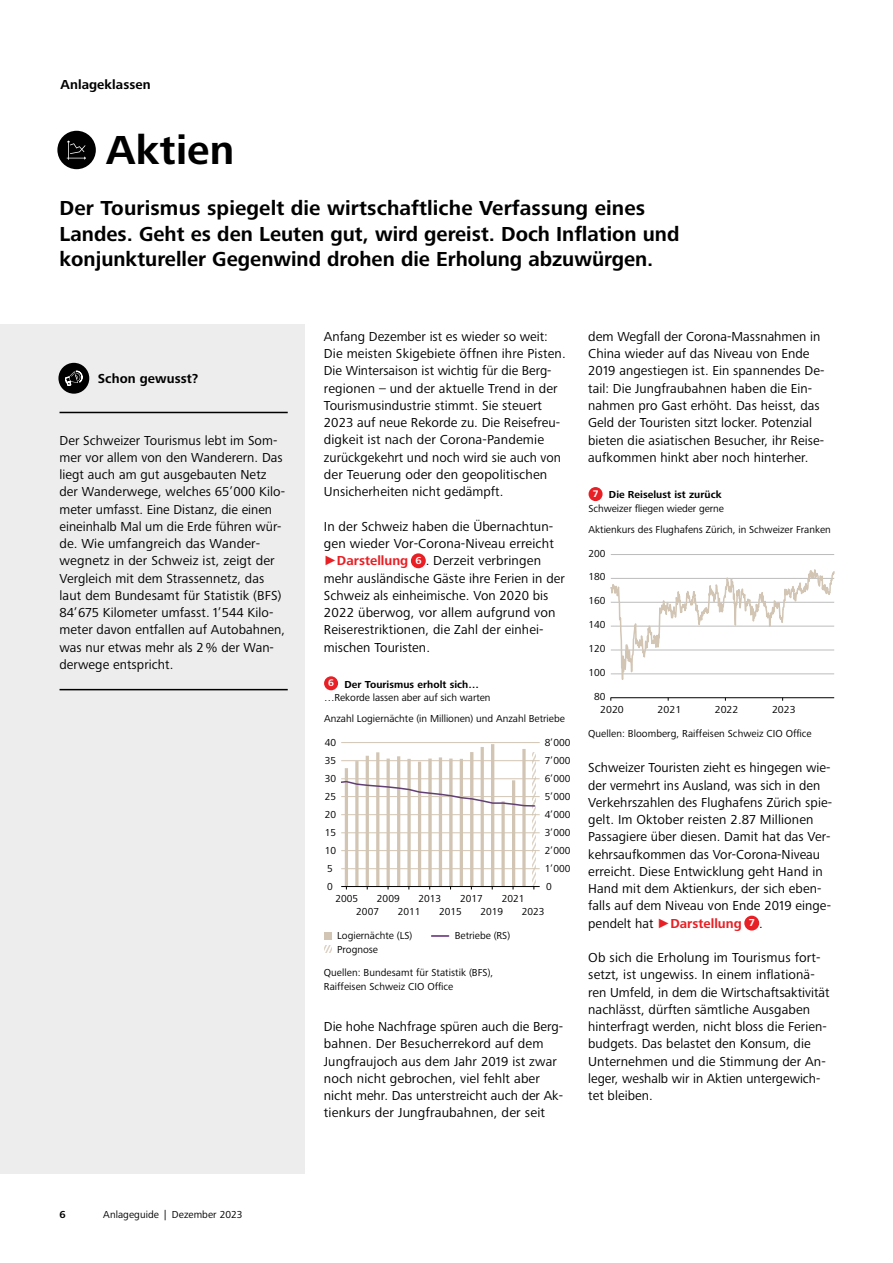
<style>
.page{position:relative;width:893px;height:1263px;background:#fff}
.page>*{position:absolute;margin:0;border:0;box-sizing:border-box;transform-origin:0 0}
.t1{font:700 42px "Frutiger Next LTW1 G";letter-spacing:.005em;color:#000}
.t2{font:700 21px/25.5px "Frutiger Next LTW1 G";color:#000}
.t3{font:13.5px/17.2px "Frutiger Next LTW1 G";letter-spacing:.005em;color:#000}
.t4{font:700 13.5px "Frutiger Next LTW1 G";letter-spacing:.005em;color:#000}
.t5{font:10.5px/13.5px "Frutiger Next LTW1 G";color:#000}
.t6{font:10.5px/13.4px "Frutiger Next LTW1 G";color:#020202}
.t7{font:10.5px "Frutiger Next LTW1 G";color:#020202;scale:1.04 1}
.t8{font:700 10.5px "Frutiger Next LTW1 G";color:#000}
.s1{font-family:"Arial";color:#e82025}
.s2{font-weight:700;color:#e82025}
.s3{font-weight:700;font-size:10.5px;color:#fff}
.s4{font-weight:700;font-size:9.9px;color:#fff}
.s5{font-weight:700}
</style>
<div class="page">
<div style="left:0;top:324px;width:305px;height:850px;background:#ededed"></div>
<div style="left:58px;top:363px;width:31px;height:31px;background:#000;border-radius:50%"></div>
<svg style="left:65px;top:371px;width:17px;height:15px"></svg>
<hr style="left:60px;top:412px;width:228px;height:1px;background:#000">
<div style="left:411px;top:553px;width:15px;height:15px;background:#e82025;border-radius:50%"></div>
<div style="left:744px;top:916px;width:15px;height:14px;background:#e82025;border-radius:50%"></div>
<div style="left:57px;top:131px;width:39px;height:38px;background:#000;border-radius:50%"></div>
<svg style="left:67px;top:141px;width:19px;height:19px"></svg>
<hr style="left:60px;top:689px;width:228px;height:1px;background:#000">
<div style="left:324px;top:676px;width:14px;height:14px;background:#e82025;border-radius:50%"></div>
<svg style="left:324px;top:945px;width:8px;height:8px"></svg>
<div style="left:324px;top:932px;width:8px;height:7px;background:#d2c5b4"></div>
<svg style="left:341px;top:742px;width:199px;height:195px"></svg>
<div style="left:589px;top:487px;width:14px;height:14px;background:#e82025;border-radius:50%"></div>
<svg style="left:611px;top:554px;width:223px;height:147px"></svg>
<p class="t4" style="left:61px;top:77px;width:92px">Anlageklassen</p>
<h1 class="t1" style="left:106px;top:126px;width:130px">Aktien</h1>
<h2 class="t2" style="left:60px;top:196px;width:621px">Der Tourismus spiegelt die wirtschaftliche Verfassung eines<br>Landes. Geht es den Leuten gut, wird gereist. Doch Inflation und konjunktureller Gegenwind drohen die Erholung abzuwürgen.</h2>
<p class="t4" style="left:98px;top:371px;width:102px">Schon gewusst?</p>
<p class="t3" style="left:60px;top:432px;width:227px">Der Schweizer Tourismus lebt im Som&shy;mer vor allem von den Wanderern. Das liegt auch am gut ausgebauten Netz der Wanderwege, welches 65’000 Kilo&shy;meter umfasst. Eine Distanz, die einen eineinhalb Mal um die Erde führen wür&shy;de. Wie umfangreich das Wander&shy;wegnetz in der Schweiz ist, zeigt der Vergleich mit dem Strassennetz, das laut dem Bundesamt für Statistik (BFS)<br>84’675 Kilometer umfasst. 1’544 Kilo&shy;meter davon entfallen auf Autobahnen, was nur etwas mehr als 2% der Wan&shy;derwege entspricht.</p>
<p class="t8" style="left:60px;top:1209px;width:8px">6</p>
<p class="t5" style="left:103px;top:1208px;width:141px">Anlageguide | Dezember 2023</p>
<p class="t3" style="left:324px;top:328px;width:243px">Anfang Dezember ist es wieder so weit:<br>Die meisten Skigebiete öffnen ihre Pisten.<br>Die Wintersaison ist wichtig für die Berg&shy;regionen – und der aktuelle Trend in der Tourismusindustrie stimmt. Sie steuert 2023 auf neue Rekorde zu. Die Reisefreu&shy;digkeit ist nach der Corona-Pandemie zurückgekehrt und noch wird sie auch von der Teuerung oder den geopolitischen Unsicherheiten nicht gedämpft.</p>
<p class="t3" style="left:324px;top:518px;width:243px">In der Schweiz haben die Übernachtun&shy;gen wieder Vor-Corona-Niveau erreicht <span class="s1">►</span><span class="s2">Darstellung</span> <span class="s3">6</span> . Derzeit verbringen mehr ausländische Gäste ihre Ferien in der Schweiz als einheimische. Von 2020 bis 2022 überwog, vor allem aufgrund von Reiserestriktionen, die Zahl der einhei&shy;mischen Touristen.</p>
<p class="t5" style="left:324px;top:677px;width:168px;text-indent:4px"><span class="s4">6</span> <span class="s5">Der Tourismus erholt sich… </span>…Rekorde lassen aber auf sich warten</p>
<p class="t5" style="left:324px;top:712px;width:242px">Anzahl Logiernächte (in Millionen) und Anzahl Betriebe</p>
<p class="t6" style="left:325px;top:736px;width:13px">40</p>
<p class="t6" style="left:545px;top:736px;width:27px">8’000</p>
<p class="t6" style="left:325px;top:754px;width:13px">35</p>
<p class="t6" style="left:545px;top:754px;width:27px">7’000</p>
<p class="t6" style="left:325px;top:772px;width:13px">30</p>
<p class="t6" style="left:545px;top:772px;width:27px">6’000</p>
<p class="t6" style="left:325px;top:790px;width:13px">25</p>
<p class="t6" style="left:545px;top:790px;width:27px">5’000</p>
<p class="t6" style="left:325px;top:808px;width:13px">20</p>
<p class="t6" style="left:545px;top:808px;width:27px">4’000</p>
<p class="t6" style="left:325px;top:826px;width:13px">15</p>
<p class="t6" style="left:545px;top:826px;width:27px">3’000</p>
<p class="t6" style="left:325px;top:844px;width:13px">10</p>
<p class="t6" style="left:545px;top:844px;width:27px">2’000</p>
<p class="t6" style="left:327px;top:862px;width:7px">5</p>
<p class="t6" style="left:545px;top:862px;width:27px">1’000</p>
<p class="t6" style="left:327px;top:880px;width:7px">0</p>
<p class="t6" style="left:546px;top:880px;width:7px">0</p>
<p class="t6" style="left:356px;top:892px;width:24px;text-indent:-21px">2005<br>2007</p>
<p class="t6" style="left:398px;top:892px;width:24px;text-indent:-21px">2009<br>2011</p>
<p class="t6" style="left:439px;top:892px;width:24px;text-indent:-21px">2013<br>2015</p>
<p class="t6" style="left:480px;top:892px;width:24px;text-indent:-20px">2017<br>2019</p>
<p class="t6" style="left:522px;top:892px;width:24px;text-indent:-20px">2021<br>2023</p>
<p class="t6" style="left:337px;top:929px;width:77px">Logiernächte (LS)<br>Prognose</p>
<p class="t6" style="left:455px;top:929px;width:57px">Betriebe (RS)</p>
<p class="t5" style="left:324px;top:966px;width:171px">Quellen: Bundesamt für Statistik (BFS),<br>Raiffeisen Schweiz CIO Office</p>
<p class="t3" style="left:324px;top:1018px;width:241px">Die hohe Nachfrage spüren auch die Berg&shy;bahnen. Der Besucherrekord auf dem Jungfraujoch aus dem Jahr 2019 ist zwar noch nicht gebrochen, viel fehlt aber nicht mehr. Das unterstreicht auch der Ak&shy;tienkurs der Jungfraubahnen, der seit</p>
<p class="t3" style="left:588px;top:328px;width:238px">dem Wegfall der Corona-Massnahmen in China wieder auf das Niveau von Ende 2019 angestiegen ist. Ein spannendes De&shy;tail: Die Jungfraubahnen haben die Ein&shy;nahmen pro Gast erhöht. Das heisst, das Geld der Touristen sitzt locker. Potenzial bieten die asiatischen Besucher, ihr Reise&shy;aufkommen hinkt aber noch hinterher.</p>
<p class="t5" style="left:589px;top:488px;width:137px;text-align:center"><span class="s4">7</span> <span class="s5">Die Reiselust ist zurück<br></span>Schweizer fliegen wieder gerne</p>
<p class="t5" style="left:589px;top:523px;width:244px">Aktienkurs des Flughafens Zürich, in Schweizer Franken</p>
<p class="t6" style="left:589px;top:547px;width:19px">200</p>
<p class="t6" style="left:589px;top:571px;width:19px">180</p>
<p class="t6" style="left:589px;top:594px;width:19px">160</p>
<p class="t6" style="left:589px;top:618px;width:19px">140</p>
<p class="t6" style="left:589px;top:642px;width:19px">120</p>
<p class="t6" style="left:589px;top:666px;width:19px">100</p>
<p class="t6" style="left:594px;top:690px;width:13px">80</p>
<p class="t7" style="left:600px;top:703px;width:24px">2020</p>
<p class="t7" style="left:658px;top:703px;width:24px">2021</p>
<p class="t7" style="left:715px;top:703px;width:24px">2022</p>
<p class="t7" style="left:772px;top:703px;width:24px">2023</p>
<p class="t5" style="left:588px;top:727px;width:225px">Quellen: Bloomberg, Raiffeisen Schweiz CIO Office</p>
<p class="t3" style="left:588px;top:760px;width:245px">Schweizer Touristen zieht es hingegen wie&shy;der vermehrt ins Ausland, was sich in den Verkehrszahlen des Flughafens Zürich spie&shy;gelt. Im Oktober reisten 2.87 Millionen Passagiere über diesen. Damit hat das Ver&shy;kehrsaufkommen das Vor-Corona-Niveau erreicht. Diese Entwicklung geht Hand in Hand mit dem Aktienkurs, der sich eben&shy;falls auf dem Niveau von Ende 2019 einge&shy;pendelt hat <span class="s1">►</span><span class="s2">Darstellung</span> <span class="s3">7</span> .</p>
<p class="t3" style="left:588px;top:949px;width:243px">Ob sich die Erholung im Tourismus fort&shy;setzt, ist ungewiss. In einem inflationä&shy;ren Umfeld, in dem die Wirtschaftsaktivität nachlässt, dürften sämtliche Ausgaben hinterfragt werden, nicht bloss die Ferien&shy;budgets. Das belastet den Konsum, die Unternehmen und die Stimmung der An&shy;leger, weshalb wir in Aktien untergewich&shy;tet bleiben.</p>
</div>
